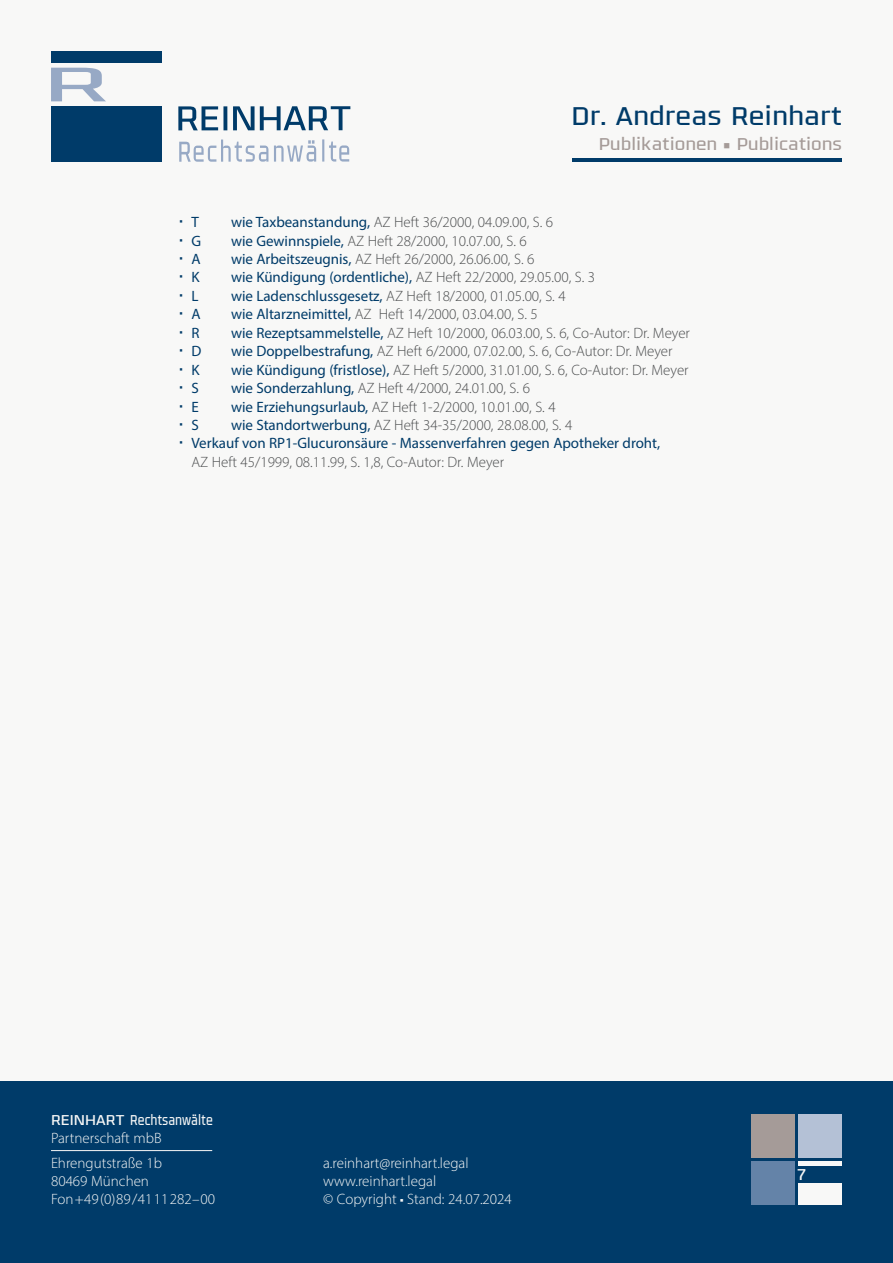
<style>
.page{position:relative;width:893px;height:1263px;background:#f8f8f7}
.page>*{position:absolute;margin:0;border:0;box-sizing:border-box;transform-origin:0 0}
.t1{font:300 27px "Olney";color:#003b69}
.t2{font:300 18px "Olney";color:#a59b98}
.t3{font:300 16.5px "Olney";color:#f8f8f7}
.t4{font:300 15px "Myriad Pro";letter-spacing:-.005em;color:#4a4c4d}
.t5{font:15px/18.5px "Myriad Pro";letter-spacing:-.005em;color:#003b69}
.t6{font:300 15px/18px "Myriad Pro";color:#f8f8f7}
.t7{font:300 15px "Olney";color:#f8f8f7}
.s1{font-weight:400;color:#003b69}
.s2{font-weight:300;color:#4a4c4d}
</style>
<div class="page">
<div style="left:0;top:1081px;width:893px;height:182px;background:#003b69"></div>
<div style="left:51px;top:51px;width:111px;height:12px;background:#003b69"></div>
<div style="left:51px;top:106px;width:111px;height:56px;background:#003b69"></div>
<svg style="left:178px;top:106px;width:40px;height:24px"></svg>
<svg style="left:223px;top:106px;width:4px;height:24px"></svg>
<svg style="left:233px;top:106px;width:117px;height:24px"></svg>
<svg style="left:179px;top:140px;width:89px;height:22px"></svg>
<svg style="left:274px;top:140px;width:42px;height:22px"></svg>
<hr style="left:322px;top:139px;width:2px;height:23px;background:#97a9c5">
<svg style="left:329px;top:142px;width:20px;height:20px"></svg>
<svg style="left:51px;top:68px;width:55px;height:33px"></svg>
<div style="left:799px;top:1183px;width:43px;height:22px;background:#f8f8f7"></div>
<div style="left:751px;top:1114px;width:43px;height:43px;background:#a59b98"></div>
<div style="left:799px;top:1114px;width:43px;height:43px;background:#b4c1d6"></div>
<div style="left:751px;top:1162px;width:43px;height:43px;background:#6483a8"></div>
<hr style="left:573px;top:158px;width:269px;height:4px;background:#003b69">
<hr style="left:799px;top:1162px;width:43px;height:4px;background:#f8f8f7">
<hr style="left:51px;top:1150px;width:161px;height:1px;background:#f8f8f7">
<h1 class="t1" style="left:572px;top:98px;width:272px">Dr. Andreas Reinhart</h1>
<p class="t2" style="left:599px;top:132px;width:245px">Publikationen ■ Publications</p>
<p class="t5" style="left:191px;top:213px;width:9px">T</p>
<p class="t4" style="left:231px;top:213px;width:324px"><span class="s1">wie Taxbeanstandung,</span> AZ Heft 36/2000, 04.09.00, S. 6</p>
<p class="t5" style="left:191px;top:231px;width:11px">G</p>
<p class="t4" style="left:231px;top:231px;width:297px"><span class="s1">wie Gewinnspiele,</span> AZ Heft 28/2000, 10.07.00, S. 6</p>
<p class="t5" style="left:191px;top:249px;width:11px">A</p>
<p class="t4" style="left:231px;top:250px;width:305px"><span class="s1">wie Arbeitszeugnis,</span> AZ Heft 26/2000, 26.06.00, S. 6</p>
<p class="t5" style="left:191px;top:268px;width:10px">K</p>
<p class="t5" style="left:231px;top:268px;width:366px">wie Kündigung (ordentliche), <span class="s2">AZ Heft 22/2000, 29.05.00, S. 3</span></p>
<p class="t5" style="left:191px;top:286px;width:9px">L</p>
<p class="t4" style="left:231px;top:287px;width:336px"><span class="s1">wie Ladenschlussgesetz,</span> AZ Heft 18/2000, 01.05.00, S. 4</p>
<p class="t5" style="left:191px;top:305px;width:11px">A</p>
<p class="t4" style="left:231px;top:305px;width:308px"><span class="s1">wie Altarzneimittel,</span> AZ Heft 14/2000, 03.04.00, S. 5</p>
<p class="t5" style="left:191px;top:323px;width:10px">R</p>
<p class="t4" style="left:231px;top:324px;width:461px"><span class="s1">wie Rezeptsammelstelle,</span> AZ Heft 10/2000, 06.03.00, S. 6, Co-Autor: Dr. Meyer</p>
<p class="t5" style="left:191px;top:342px;width:11px">D</p>
<p class="t4" style="left:231px;top:342px;width:443px"><span class="s1">wie Doppelbestrafung,</span> AZ Heft 6/2000, 07.02.00, S. 6, Co-Autor: Dr. Meyer</p>
<p class="t5" style="left:191px;top:360px;width:10px">K</p>
<p class="t4" style="left:231px;top:361px;width:459px"><span class="s1">wie Kündigung (fristlose),</span> AZ Heft 5/2000, 31.01.00, S. 6, Co-Autor: Dr. Meyer</p>
<p class="t5" style="left:191px;top:379px;width:9px">S</p>
<p class="t4" style="left:231px;top:379px;width:300px"><span class="s1">wie Sonderzahlung,</span> AZ Heft 4/2000, 24.01.00, S. 6</p>
<p class="t5" style="left:191px;top:397px;width:9px">E</p>
<p class="t4" style="left:231px;top:397px;width:326px"><span class="s1">wie Erziehungsurlaub,</span> AZ Heft 1-2/2000, 10.01.00, S. 4</p>
<p class="t5" style="left:191px;top:415px;width:9px">S</p>
<p class="t4" style="left:231px;top:416px;width:343px"><span class="s1">wie Standortwerbung,</span> AZ Heft 34-35/2000, 28.08.00, S. 4</p>
<p class="t5" style="left:191px;top:434px;width:470px">Verkauf von RP1-Glucuronsäure - Massenverfahren gegen Apotheker droht,<br><span class="s2">AZ Heft 45/1999, 08.11.99, S. 1,8, Co-Autor: Dr. Meyer</span></p>
<p class="t7" style="left:51px;top:1110px;width:163px">REINHART Rechtsanwälte</p>
<p class="t6" style="left:51px;top:1126px;width:113px;line-height:24.8px">Partnerschaft mbB<br>Ehrengutstraße 1b</p>
<p class="t6" style="left:51px;top:1172px;width:166px">80469 München<br>Fon +49 (0)89 /41 11 282–00</p>
<p class="t6" style="left:323px;top:1154px;width:190px">a.reinhart@reinhart.legal www.reinhart.legal<br>© Copyright ■ Stand: 24.07.2024</p>
<p class="t3" style="left:797px;top:1164px;width:10px">7</p>
</div>
